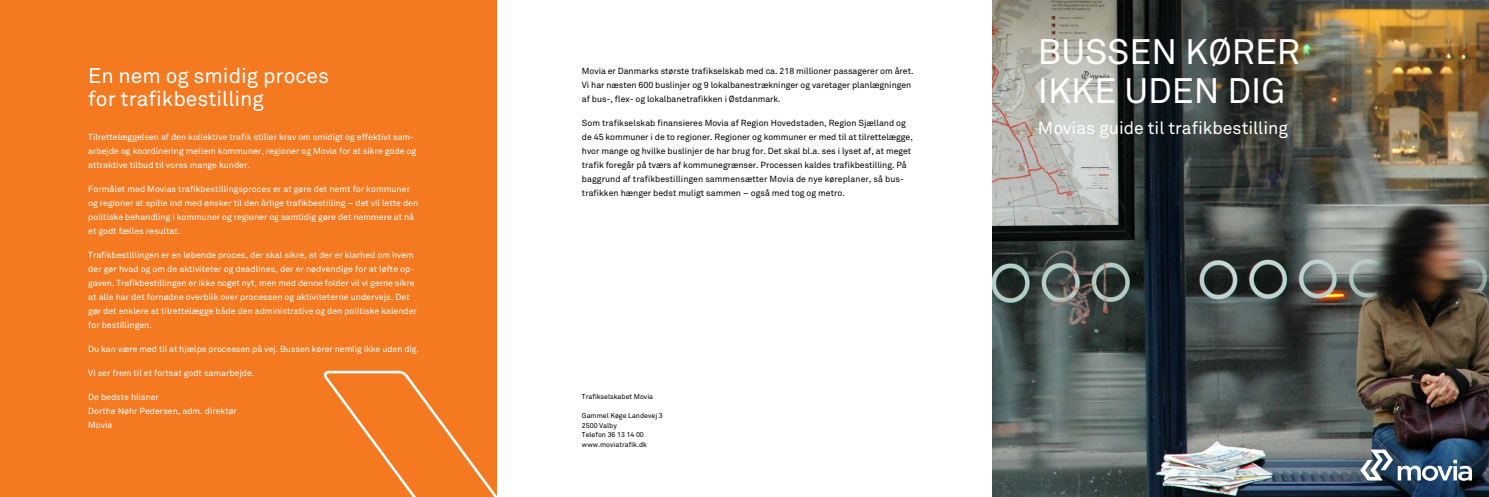
<style>
.page{position:relative;width:1489px;height:497px;background:#fff}
.page>*{position:absolute;margin:0;border:0;box-sizing:border-box;transform-origin:0 0}
.t1{font:35px/38.5px "Akkurat";color:#fff}
.t2{font:21px/22.8px "Akkurat";color:#fff}
.t3{font:17.5px "Akkurat";color:#fff}
.t4{font:8.75px/14px "Akkurat";color:#fff}
.t5{font:8.75px/14px "Akkurat";letter-spacing:-.005em;color:#000}
.t6{font:7px/9.6px "Akkurat";color:#000}
</style>
<div class="page">
<img style="left:992px;top:0;width:496px;height:496px">
<div style="left:0;top:0;width:496px;height:496px;background:#f47920"></div>
<svg style="left:324px;top:370px;width:173px;height:126px"></svg>
<svg style="left:1360px;top:449px;width:111px;height:31px"></svg>
<p class="t5" style="left:582px;top:64px;width:333px">Movia er Danmarks største trafikselskab med ca. 218 millioner passagerer om året.<br>Vi har næsten 600 buslinjer og 9 lokalbanestrækninger og varetager planlægningen af bus-, flex- og lokalbanetrafikken i Østdanmark.</p>
<p class="t5" style="left:582px;top:116px;width:332px">Som trafikselskab finansieres Movia af Region Hovedstaden, Region Sjælland og de 45 kommuner i de to regioner. Regioner og kommuner er med til at tilrettelægge, hvor mange og hvilke buslinjer de har brug for. Det skal bl.a. ses i lyset af, at meget trafik foregår på tværs af kommunegrænser. Processen kaldes trafikbestilling. På baggrund af trafikbestillingen sammensætter Movia de nye køreplaner, så bus&shy;trafikken hænger bedst muligt sammen – også med tog og metro.</p>
<h2 class="t2" style="left:88px;top:65px;width:242px">En nem og smidig proces for trafikbestilling</h2>
<p class="t4" style="left:88px;top:130px;width:329px">Tilrettelæggelsen af den kollektive trafik stiller krav om smidigt og effektivt sam&shy;arbejde og koordinering mellem kommuner, regioner og Movia for at sikre gode og attraktive tilbud til vores mange kunder.</p>
<p class="t4" style="left:88px;top:182px;width:331px">Formålet med Movias trafikbestillingsproces er at gøre det nemt for kommuner og regioner at spille ind med ønsker til den årlige trafikbestilling – det vil lette den politiske behandling i kommuner og regioner og samtidig gøre det nemmere at nå et godt fælles resultat.</p>
<p class="t4" style="left:88px;top:248px;width:330px">Trafikbestillingen er en løbende proces, der skal sikre, at der er klarhed om hvem der gør hvad og om de aktiviteter og deadlines, der er nødvendige for at løfte op&shy;gaven. Trafikbestillingen er ikke noget nyt, men med denne folder vil vi gerne sikre at alle har det fornødne overblik over processen og aktiviteterne undervejs. Det gør det enklere at tilrettelægge både den administrative og den politiske kalender for bestillingen.</p>
<p class="t4" style="left:88px;top:342px;width:332px">Du kan være med til at hjælpe processen på vej. Bussen kører nemlig ikke uden dig.</p>
<p class="t4" style="left:88px;top:365px;width:168px">Vi ser frem til et fortsat godt samarbejde.</p>
<p class="t4" style="left:88px;top:389px;width:150px">De bedste hilsner<br>Dorthe Nøhr Pedersen, adm. direktør<br>Movia</p>
<p class="t6" style="left:582px;top:391px;width:73px">Trafikselskabet Movia</p>
<p class="t6" style="left:582px;top:410px;width:82px">Gammel Køge Landevej 3<br>2500 Valby<br>Telefon 36 13 14 00 www.moviatrafik.dk</p>
<h1 class="t1" style="left:1037px;top:33px;width:264px">Bussen kører ikke uden dig</h1>
<h3 class="t3" style="left:1037px;top:117px;width:251px">Movias guide til trafikbestilling</h3>
</div>
